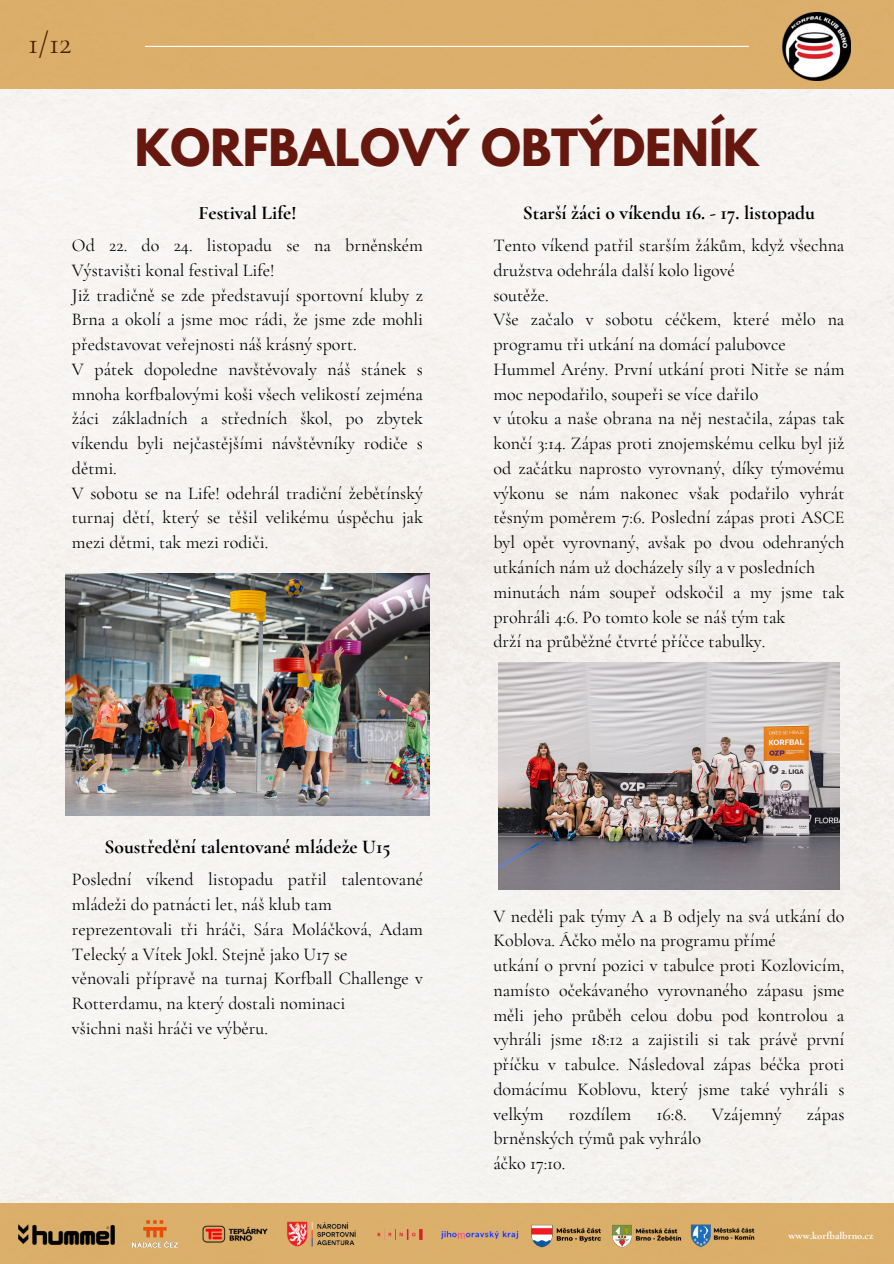
<style>
.page{position:relative;width:894px;height:1264px;background:#fff}
.page>*{position:absolute;margin:0;border:0;box-sizing:border-box;transform-origin:0 0}
.t1{font:700 45.3px "League Spartan";color:#66180f}
.t2{font:30.9px "Cormorant Garamond";color:#492105}
.t3{font:700 19.5px "Cormorant Garamond";color:#000}
.t4{font:18px/24.8px "Cormorant Garamond";color:#000}
.t5{font:700 10.5px "Cormorant Garamond";color:#fff}
</style>
<div class="page">
<div style="left:0;top:88px;width:893px;height:1115px;background:#f6f3f1"></div>
<div style="left:0;top:0;width:893px;height:88px;background:#dbaf6b"></div>
<div style="left:0;top:1203px;width:893px;height:60px;background:#dbaf6a"></div>
<hr style="left:145px;top:46px;width:603px;height:1px;background:#fff">
<img style="left:782px;top:12px;width:68px;height:69px">
<img style="left:19px;top:1224px;width:95px;height:21px">
<img style="left:287px;top:1221px;width:69px;height:26px">
<img style="left:377px;top:1229px;width:46px;height:11px">
<img style="left:440px;top:1230px;width:79px;height:10px">
<img style="left:202px;top:1225px;width:66px;height:18px">
<img style="left:132px;top:1220px;width:46px;height:28px">
<img style="left:612px;top:1224px;width:70px;height:24px">
<img style="left:690px;top:1224px;width:65px;height:24px">
<img style="left:531px;top:1224px;width:70px;height:24px">
<img style="left:66px;top:573px;width:363px;height:242px">
<img style="left:498px;top:662px;width:341px;height:227px">
<h3 class="t2" style="left:28px;top:24px;width:45px">1/12</h3>
<h1 class="t1" style="left:135px;top:125px;width:625px">KORFBALOVÝ OBTÝDENÍK</h1>
<p class="t3" style="left:198px;top:201px;width:100px">Festival Life!</p>
<p class="t4" style="left:72px;top:233px;width:352px">Od 22. do 24. listopadu se na brněnském Výstavišti konal festival Life!<br>Již tradičně se zde představují sportovní kluby z Brna a okolí a jsme moc rádi, že jsme zde mohli představovat veřejnosti náš krásný sport.<br>V pátek dopoledne navštěvovaly náš stánek s mnoha korfbalovými koši všech velikostí zejména žáci základních a středních škol, po zbytek víkendu byli nejčastějšími návštěvníky rodiče s dětmi.<br>V sobotu se na Life! odehrál tradiční žebětínský turnaj dětí, který se těšil velikému úspěchu jak mezi dětmi, tak mezi rodiči.</p>
<h4 class="t3" style="left:522px;top:201px;width:294px">Starší žáci o víkendu 16. - 17. listopadu</h4>
<p class="t4" style="left:493px;top:233px;width:352px">Tento víkend patřil starším žákům, když všechna družstva odehrála další kolo ligové<br>soutěže.<br>Vše začalo v sobotu céčkem, které mělo na programu tři utkání na domácí palubovce Hummel Arény. První utkání proti Nitře se nám moc nepodařilo, soupeři se více dařilo<br>v útoku a naše obrana na něj nestačila, zápas tak končí 3:14. Zápas proti znojemskému celku byl již od začátku naprosto vyrovnaný, díky týmovému výkonu se nám nakonec však podařilo vyhrát těsným poměrem 7:6. Poslední zápas proti ASCE byl opět vyrovnaný, avšak po dvou odehraných utkáních nám už docházely síly a v posledních minutách nám soupeř odskočil a my jsme tak prohráli 4:6. Po tomto kole se náš tým tak<br>drží na průběžné čtvrté příčce tabulky.</p>
<h4 class="t3" style="left:104px;top:835px;width:287px">Soustředění talentované mládeže U15</h4>
<h3 class="t4" style="left:72px;top:867px;width:352px">Poslední víkend listopadu patřil talentované mládeži do patnácti let, náš klub tam reprezentovali tři hráči, Sára Moláčková, Adam Telecký a Vítek Jokl. Stejně jako U17 se<br>věnovali přípravě na turnaj Korfball Challenge v Rotterdamu, na který dostali nominaci<br>všichni naši hráči ve výběru.</h3>
<p class="t4" style="left:493px;top:903px;width:352px">V neděli pak týmy A a B odjely na svá utkání do Koblova. Áčko mělo na programu přímé<br>utkání o první pozici v tabulce proti Kozlovicím, namísto očekávaného vyrovnaného zápasu jsme měli jeho průběh celou dobu pod kontrolou a vyhráli jsme 18:12 a zajistili si tak právě první příčku v tabulce. Následoval zápas béčka proti domácímu Koblovu, který jsme také vyhráli s velkým</p>
<p class="t4" style="left:568px;top:1101px;width:64px">rozdílem</p>
<p class="t4" style="left:656px;top:1101px;width:32px">16:8.</p>
<p class="t4" style="left:711px;top:1101px;width:71px">Vzájemný</p>
<p class="t4" style="left:806px;top:1101px;width:39px">zápas</p>
<p class="t4" style="left:493px;top:1126px;width:209px">brněnských týmů pak vyhrálo áčko 17:10.</p>
<h2 class="t5" style="left:788px;top:1229px;width:86px">www.korfbalbrno.cz</h2>
</div>
